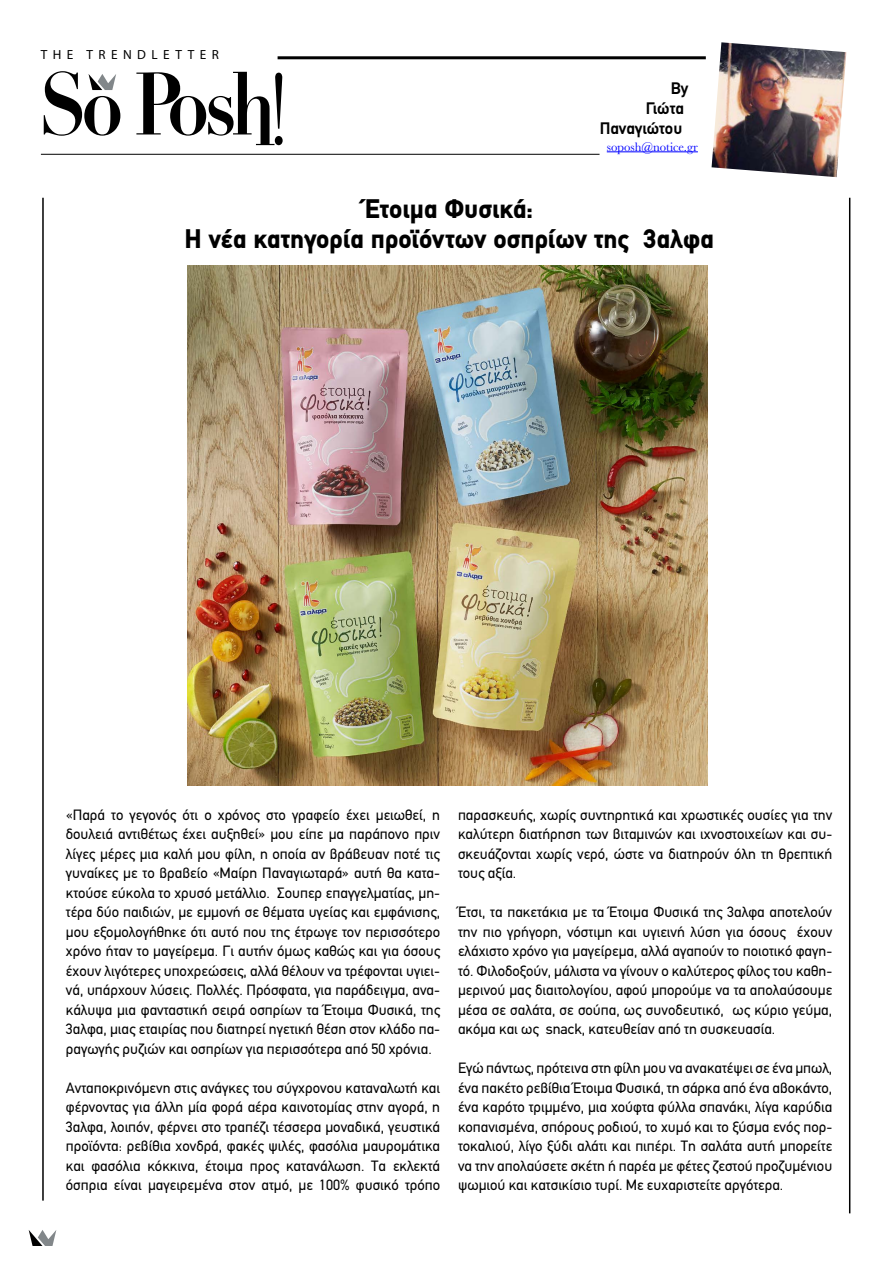
<style>
.page{position:relative;width:893px;height:1263px;background:#fff}
.page>*{position:absolute;margin:0;border:0;box-sizing:border-box;transform-origin:0 0}
.t1{font:900 27px/30px "PF Din Text";color:#000;text-align:center}
.t2{font:700 16.8px "PF Din Text";color:#000}
.t3{font:15px/19.5px "PF Din Text";color:#000;text-align:justify}
.t4{font:13.2px "Myriad Pro";letter-spacing:.41em;color:#000}
.t5{font:12.75px "Baskerville";color:#00f}
</style>
<div class="page">
<hr style="left:41px;top:154px;width:558px;height:1px;background:#000">
<hr style="left:278px;top:56px;width:428px;height:3px;background:#000">
<svg style="left:44px;top:71px;width:76px;height:65px"></svg>
<svg style="left:136px;top:72px;width:147px;height:73px"></svg>
<img style="left:712px;top:42px;width:134px;height:135px">
<hr style="left:42px;top:198px;width:2px;height:1002px;background:#000">
<hr style="left:849px;top:198px;width:1px;height:1015px;background:#000">
<svg style="left:29px;top:1230px;width:27px;height:16px"></svg>
<hr style="left:607px;top:152px;width:91px;height:1px;background:#00f">
<img style="left:187px;top:265px;width:521px;height:521px">
<p class="t4" style="left:41px;top:47px;width:179px">THE TRENDLETTER</p>
<p class="t2" style="left:671px;top:78px;width:19px">By</p>
<p class="t2" style="left:646px;top:98px;width:40px">Γιώτα</p>
<p class="t2" style="left:600px;top:118px;width:84px">Παναγιώτου</p>
<p class="t5" style="left:607px;top:138px;width:93px">soposh@notice.gr</p>
<h1 class="t1" style="left:184px;top:193px;width:531px">Έτοιμα Φυσικά:<br>H νέα κατηγορία προϊόντων οσπρίων της 3αλφα</h1>
<p class="t3" style="left:66px;top:805px;width:376px">«Παρά το γεγονός ότι ο χρόνος στο γραφείο έχει μειωθεί, η δουλειά αντιθέτως έχει αυξηθεί» μου είπε μα παράπονο πριν λίγες μέρες μια καλή μου φίλη, η οποία αν βράβευαν ποτέ τις γυναίκες με το βραβείο «Μαίρη Παναγιωταρά» αυτή θα κατα&shy;κτούσε εύκολα το χρυσό μετάλλιο. Σουπερ επαγγελματίας, μη&shy;τέρα δύο παιδιών, με εμμονή σε θέματα υγείας και εμφάνισης, μου εξομολογήθηκε ότι αυτό που της έτρωγε τον περισσότερο χρόνο ήταν το μαγείρεμα. Γι αυτήν όμως καθώς και για όσους έχουν λιγότερες υποχρεώσεις, αλλά θέλουν να τρέφονται υγιει&shy;νά, υπάρχουν λύσεις. Πολλές. Πρόσφατα, για παράδειγμα, ανα&shy;κάλυψα μια φανταστική σειρά οσπρίων τα Έτοιμα Φυσικά, της 3αλφα, μιας εταιρίας που διατηρεί ηγετική θέση στον κλάδο πα&shy;ραγωγής ρυζιών και οσπρίων για περισσότερα από 50 χρόνια.</p>
<p class="t3" style="left:66px;top:1078px;width:376px">Ανταποκρινόμενη στις ανάγκες του σύγχρονου καταναλωτή και φέρνοντας για άλλη μία φορά αέρα καινοτομίας στην αγορά, η 3αλφα, λοιπόν, φέρνει στο τραπέζι τέσσερα μοναδικά, γευστικά προϊόντα: ρεβίθια χονδρά, φακές ψιλές, φασόλια μαυρομάτικα και φασόλια κόκκινα, έτοιμα προς κατανάλωση. Τα εκλεκτά όσπρια είναι μαγειρεμένα στον ατμό, με 100% φυσικό τρόπο</p>
<p class="t3" style="left:458px;top:805px;width:376px">παρασκευής, χωρίς συντηρητικά και χρωστικές ουσίες για την καλύτερη διατήρηση των βιταμινών και ιχνοστοιχείων και συ&shy;σκευάζονται χωρίς νερό, ώστε να διατηρούν όλη τη θρεπτική τους αξία.</p>
<p class="t3" style="left:458px;top:903px;width:376px">Έτσι, τα πακετάκια με τα Έτοιμα Φυσικά της 3αλφα αποτελούν την πιο γρήγορη, νόστιμη και υγιεινή λύση για όσους έχουν ελάχιστο χρόνο για μαγείρεμα, αλλά αγαπούν το ποιοτικό φαγη&shy;τό. Φιλοδοξούν, μάλιστα να γίνουν ο καλύτερος φίλος του καθη&shy;μερινού μας διαιτολογίου, αφού μπορούμε να τα απολαύσουμε μέσα σε σαλάτα, σε σούπα, ως συνοδευτικό, ως κύριο γεύμα, ακόμα και ως snack, κατευθείαν από τη συσκευασία.</p>
<p class="t3" style="left:458px;top:1059px;width:376px">Εγώ πάντως, πρότεινα στη φίλη μου να ανακατέψει σε ένα μπωλ, ένα πακέτο ρεβίθια Έτοιμα Φυσικά, τη σάρκα από ένα αβοκάντο, ένα καρότο τριμμένο, μια χούφτα φύλλα σπανάκι, λίγα καρύδια κοπανισμένα, σπόρους ροδιού, το χυμό και το ξύσμα ενός πορ&shy;τοκαλιού, λίγο ξύδι αλάτι και πιπέρι. Τη σαλάτα αυτή μπορείτε να την απολαύσετε σκέτη ή παρέα με φέτες ζεστού προζυμένιου ψωμιού και κατσικίσιο τυρί. Με ευχαριστείτε αργότερα.</p>
</div>
